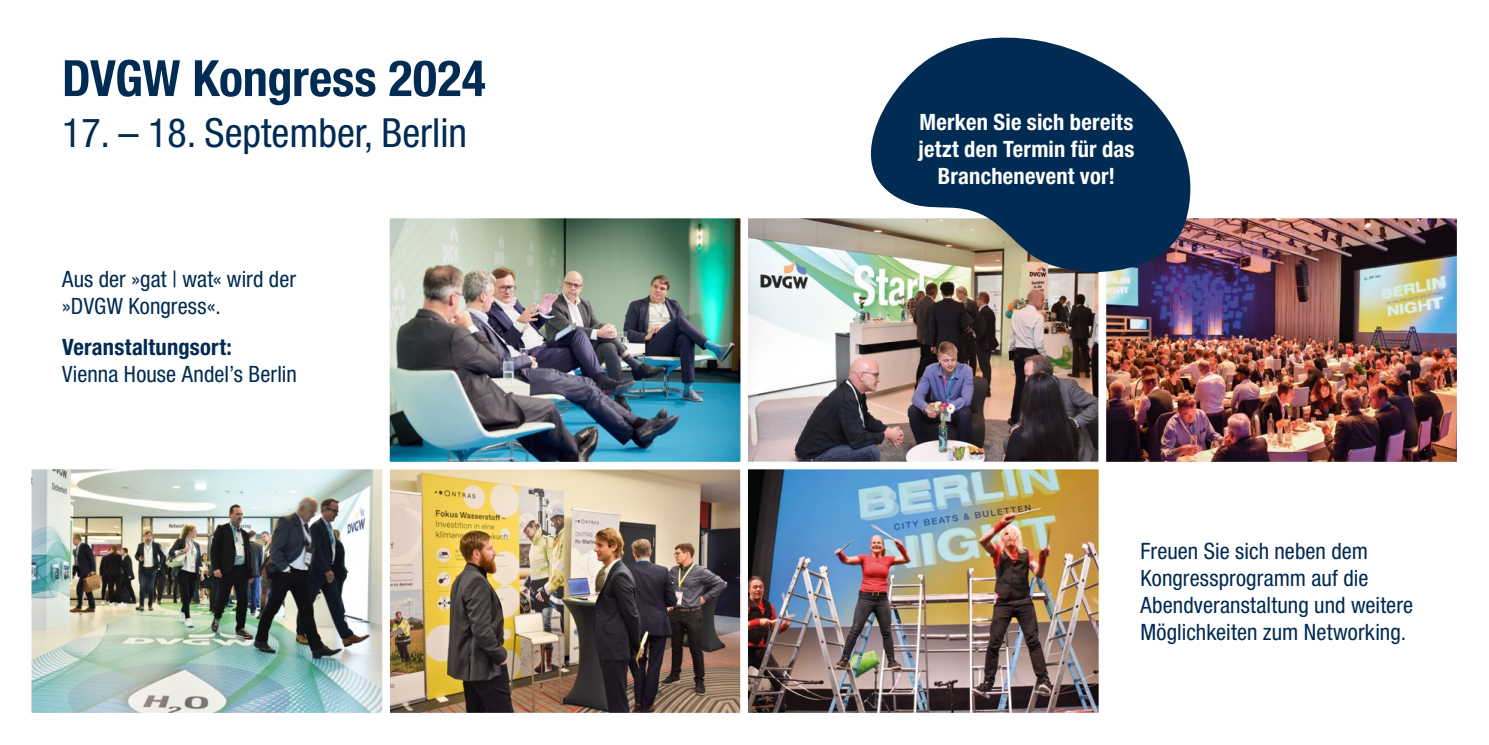
<style>
.page{position:relative;width:1489px;height:745px;background:#fff}
.page>*{position:absolute;margin:0;border:0;box-sizing:border-box;transform-origin:0 0}
.t1{font:700 condensed 50px "Helvetica Neue LT Pro";letter-spacing:-.005em;color:#002b53}
.t2{font:condensed 40.25px "Helvetica Neue LT Pro";color:#002b53}
.t3{font:condensed 22.5px/27px "Helvetica Neue LT Pro";letter-spacing:.005em;color:#002b53}
.t4{font:700 condensed 22.5px/27px "Helvetica Neue LT Pro";letter-spacing:.01em;color:#fff;text-align:center}
.t5{font:700 condensed 22.5px "Helvetica Neue LT Pro";letter-spacing:.01em;color:#002b53}
</style>
<div class="page">
<img style="left:749px;top:220px;width:706px;height:240px">
<img style="left:391px;top:220px;width:348px;height:490px">
<div style="left:382px;top:461px;width:366px;height:258px;border:8px solid #fff"></div>
<div style="left:1098px;top:211px;width:366px;height:258px;border:8px solid #fff"></div>
<img style="left:749px;top:470px;width:348px;height:240px">
<div style="left:740px;top:461px;width:366px;height:258px;border:8px solid #fff"></div>
<img style="left:33px;top:470px;width:348px;height:240px">
<div style="left:24px;top:461px;width:366px;height:258px;border:8px solid #fff"></div>
<div style="left:382px;top:211px;width:366px;height:258px;border:8px solid #fff"></div>
<svg style="left:834px;top:37px;width:377px;height:247px;fill:#002b53"></svg>
<h1 class="t1" style="left:62px;top:48px;width:425px">DVGW Kongress 2024</h1>
<h2 class="t2" style="left:62px;top:108px;width:406px">17. – 18. September, Berlin</h2>
<p class="t3" style="left:62px;top:265px;width:235px">Aus der »gat | wat« wird der »DVGW Kongress«.</p>
<p class="t5" style="left:62px;top:333px;width:171px">Veranstaltungsort:</p>
<p class="t3" style="left:62px;top:360px;width:236px">Vienna House Andel’s Berlin</p>
<p class="t4" style="left:918px;top:108px;width:218px">Merken Sie sich bereits jetzt den Termin für das<br>Branchenevent vor!</p>
<p class="t3" style="left:1140px;top:536px;width:274px">Freuen Sie sich neben dem<br>Kongressprogramm auf die<br>Abendveranstaltung und weitere<br>Möglichkeiten zum Networking.</p>
</div>
